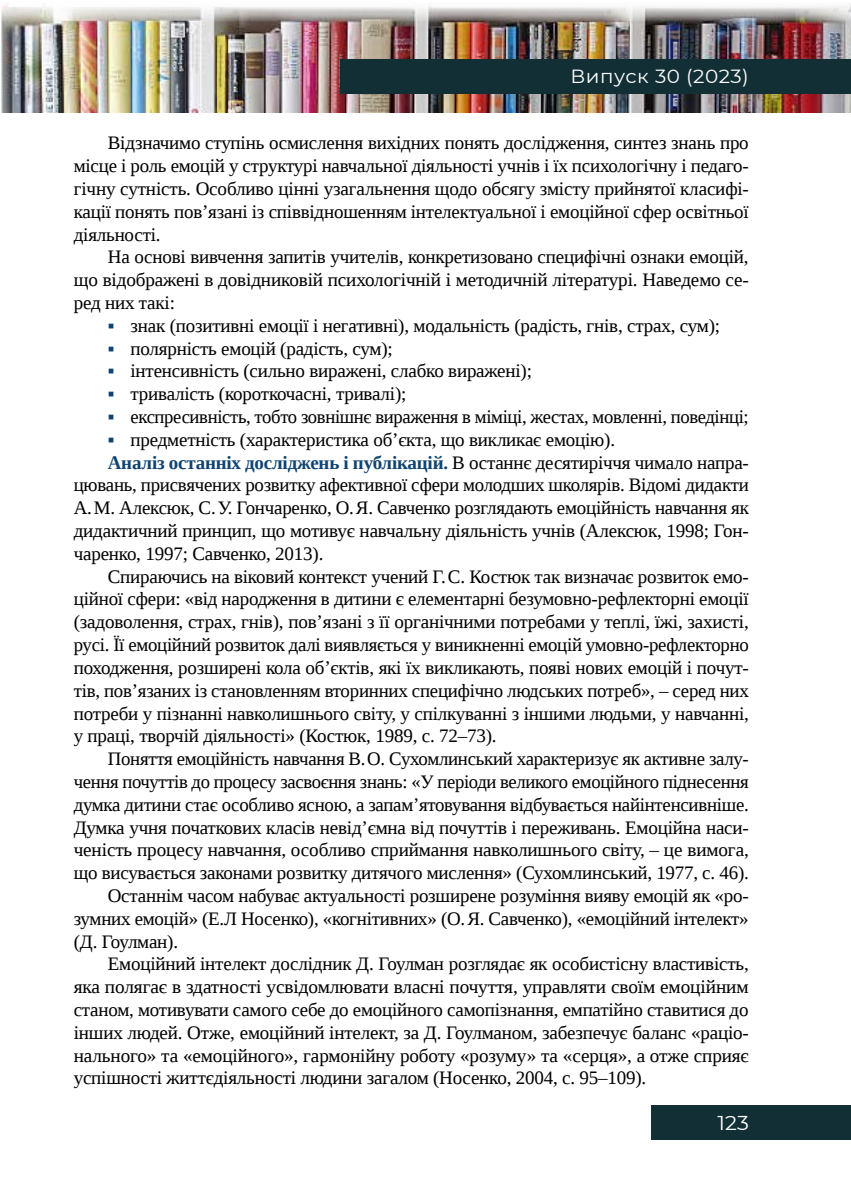
<style>
.page{position:relative;width:851px;height:1191px;background:#fff}
.page>*{position:absolute;margin:0;border:0;box-sizing:border-box;transform-origin:0 0}
.t1{font:20px "Montserrat";color:#fff;scale:1.05 1}
.t2{font:19px/22.8px "Liberation Serif";letter-spacing:-.01em;color:#000;text-align:justify}
.t3{font:700 19px "Liberation Serif";letter-spacing:-.01em;color:#0f4372}
.t4{font:19px "Montserrat";letter-spacing:.025em;color:#fff;scale:1.05 1}
.t5{font:19px "Liberation Serif";letter-spacing:-.035em;color:#000}
.s1{color:#0f4372}
.s2{font-weight:400;color:#000}
</style>
<div class="page">
<img style="left:1px;top:4px;width:849px;height:109px">
<div style="left:340px;top:60px;width:510px;height:34px;background:#122f35"></div>
<div style="left:651px;top:1106px;width:199px;height:34px;background:#122f35"></div>
<p class="t4" style="left:570px;top:63px;width:171px">Випуск 30 (2023)</p>
<p class="t2" style="left:74px;top:131px;width:676px;text-indent:34px">Відзначимо ступінь осмислення вихідних понять дослідження, синтез знань про місце і роль емоцій у структурі навчальної діяльності учнів і їх психологічну і педаго&shy;гічну сутність. Особливо цінні узагальнення щодо обсягу змісту прийнятої класифі&shy;кації понять пов’язані із співвідношенням інтелектуальної і емоційної сфер освітньої діяльності.</p>
<p class="t2" style="left:74px;top:245px;width:676px;text-indent:34px">На основі вивчення запитів учителів, конкретизовано специфічні ознаки емоцій, що відображені в довідниковій психологічній і методичній літературі. Наведемо се&shy;ред них такі:</p>
<p class="t2" style="left:108px;top:314px;width:613px"><span class="s1">▪</span> знак (позитивні емоції і негативні), модальність (радість, гнів, страх, сум);</p>
<p class="t2" style="left:108px;top:337px;width:286px"><span class="s1">▪</span> полярність емоцій (радість, сум);</p>
<p class="t2" style="left:108px;top:359px;width:425px"><span class="s1">▪</span> інтенсивність (сильно виражені, слабко виражені);</p>
<p class="t2" style="left:108px;top:382px;width:300px"><span class="s1">▪</span> тривалість (короткочасні, тривалі);</p>
<p class="t2" style="left:108px;top:405px;width:642px"><span class="s1">▪</span> експресивність, тобто зовнішнє вираження в міміці, жестах, мовленні, поведінці;</p>
<p class="t2" style="left:108px;top:428px;width:509px"><span class="s1">▪</span> предметність (характеристика об’єкта, що викликає емоцію).</p>
<p class="t3" style="left:108px;top:449px;width:642px">Аналіз останніх досліджень і публікацій. <span class="s2">В останнє десятиріччя чимало напра-</span></p>
<p class="t2" style="left:74px;top:473px;width:676px">цювань, присвячених розвитку афективної сфери молодших школярів. Відомі дидакти</p>
<p class="t2" style="left:74px;top:496px;width:676px">А.М. Алексюк, С.У. Гончаренко, О.Я. Савченко розглядають емоційність навчання як</p>
<p class="t2" style="left:74px;top:519px;width:676px">дидактичний принцип, що мотивує навчальну діяльність учнів (Алексюк, 1998; Гон-</p>
<p class="t2" style="left:74px;top:542px;width:251px">чаренко, 1997; Савченко, 2013).</p>
<p class="t2" style="left:108px;top:565px;width:642px">Спираючись на віковий контекст учений Г.С. Костюк так визначає розвиток емо-</p>
<p class="t2" style="left:74px;top:587px;width:676px">ційної сфери: «від народження в дитини є елементарні безумовно-рефлекторні емоції</p>
<p class="t2" style="left:74px;top:610px;width:676px">(задоволення, страх, гнів), пов’язані з її органічними потребами у теплі, їжі, захисті,</p>
<p class="t2" style="left:74px;top:633px;width:676px">русі. Її емоційний розвиток далі виявляється у виникненні емоцій умовно-рефлекторно</p>
<p class="t2" style="left:74px;top:656px;width:676px">походження, розширені кола об’єктів, які їх викликають, появі нових емоцій і почут-</p>
<p class="t2" style="left:74px;top:679px;width:676px">тів, пов’язаних із становленням вторинних специфічно людських потреб», – серед них</p>
<p class="t2" style="left:74px;top:701px;width:676px">потреби у пізнанні навколишнього світу, у спілкуванні з іншими людьми, у навчанні,</p>
<p class="t2" style="left:74px;top:724px;width:424px">у праці, творчій діяльності» (Костюк, 1989, с. 72–73).</p>
<p class="t2" style="left:108px;top:747px;width:642px">Поняття емоційність навчання В.О. Сухомлинський характеризує як активне залу-</p>
<p class="t2" style="left:74px;top:770px;width:676px">чення почуттів до процесу засвоєння знань: «У періоди великого емоційного піднесення</p>
<p class="t2" style="left:74px;top:793px;width:676px">думка дитини стає особливо ясною, а запам’ятовування відбувається найінтенсивніше.</p>
<p class="t2" style="left:74px;top:815px;width:676px">Думка учня початкових класів невід’ємна від почуттів і переживань. Емоційна наси-</p>
<p class="t2" style="left:74px;top:838px;width:676px">ченість процесу навчання, особливо сприймання навколишнього світу, – це вимога,</p>
<p class="t2" style="left:74px;top:861px;width:676px">що висувається законами розвитку дитячого мислення» (Сухомлинський, 1977, с. 46).</p>
<p class="t2" style="left:108px;top:884px;width:642px">Останнім часом набуває актуальності розширене розуміння вияву емоцій як «ро-</p>
<p class="t2" style="left:74px;top:907px;width:676px">зумних емоцій» (Е.Л Носенко), «когнітивних» (О.Я. Савченко), «емоційний інтелект»</p>
<p class="t5" style="left:74px;top:929px;width:106px">(Д. Гоулман).</p>
<p class="t2" style="left:108px;top:952px;width:642px">Емоційний інтелект дослідник Д. Гоулман розглядає як особистісну властивість,</p>
<p class="t2" style="left:74px;top:975px;width:676px">яка полягає в здатності усвідомлювати власні почуття, управляти своїм емоційним</p>
<p class="t2" style="left:74px;top:998px;width:676px">станом, мотивувати самого себе до емоційного самопізнання, емпатійно ставитися до</p>
<p class="t2" style="left:74px;top:1021px;width:676px">інших людей. Отже, емоційний інтелект, за Д. Гоулманом, забезпечує баланс «раціо-</p>
<p class="t2" style="left:74px;top:1043px;width:676px">нального» та «емоційного», гармонійну роботу «розуму» та «серця», а отже сприяє</p>
<p class="t2" style="left:74px;top:1066px;width:574px">успішності життєдіяльності людини загалом (Носенко, 2004, с. 95–109).</p>
<p class="t1" style="left:717px;top:1109px;width:31px">123</p>
</div>
